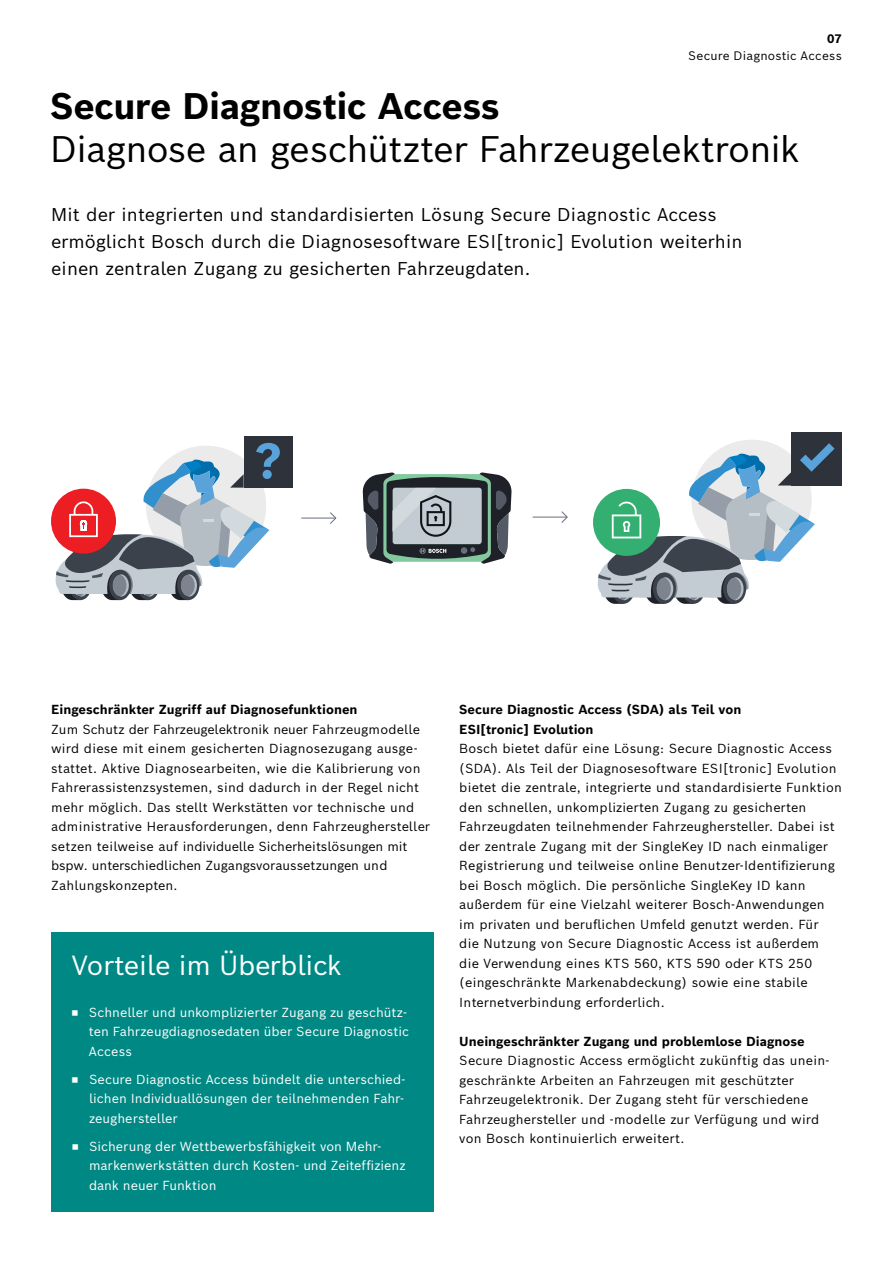
<style>
.page{position:relative;width:893px;height:1263px;background:#fff}
.page>*{position:absolute;margin:0;border:0;box-sizing:border-box;transform-origin:0 0}
.t1{font:36px "Bosch Sans";letter-spacing:-.02em;color:#000}
.t2{font:700 36px "Bosch Sans";letter-spacing:-.015em;color:#000}
.t3{font:27px "Bosch Sans";letter-spacing:-.01em;color:#fff}
.t4{font:18px/27px "Bosch Sans";letter-spacing:.01em;color:#000}
.t5{font:12.75px/19.5px "Bosch Sans";letter-spacing:.015em;color:#000}
.t6{font:12.75px/19.5px "Bosch Sans";color:#fff}
.t7{font:700 12.75px/19.5px "Bosch Sans";color:#000}
.t8{font:12px "Bosch Sans";letter-spacing:.015em;color:#000}
.t9{font:700 12px "Bosch Sans";color:#000}
</style>
<div class="page">
<div style="left:244px;top:436px;width:48px;height:52px;background:#2d323b"></div>
<svg style="left:54px;top:443px;width:226px;height:157px"></svg>
<svg style="left:363px;top:472px;width:149px;height:92px;background:#798586"></svg>
<div style="left:792px;top:432px;width:50px;height:53px;background:#2d323b"></div>
<svg style="left:596px;top:443px;width:239px;height:161px"></svg>
<hr style="left:301px;top:518px;width:34px;height:1px;background:#676f7a">
<svg style="left:329px;top:512px;width:8px;height:12px"></svg>
<hr style="left:533px;top:517px;width:34px;height:1px;background:#676f7a">
<svg style="left:561px;top:511px;width:7px;height:12px"></svg>
<div style="left:51px;top:932px;width:383px;height:279px;background:#008984"></div>
<p class="t9" style="left:827px;top:29px;width:16px">07</p>
<p class="t8" style="left:688px;top:45px;width:155px">Secure Diagnostic Access</p>
<h1 class="t2" style="left:50px;top:76px;width:451px">Secure Diagnostic Access</h1>
<h1 class="t1" style="left:50px;top:118px;width:751px">Diagnose an geschützter Fahrzeugelektronik</h1>
<h3 class="t4" style="left:51px;top:199px;width:693px">Mit der integrierten und standardisierten Lösung Secure Diagnostic Access ermöglicht Bosch durch die Diagnosesoftware ESI[tronic] Evolution weiterhin einen zentralen Zugang zu gesicherten Fahrzeugdaten.</h3>
<p class="t7" style="left:51px;top:699px;width:308px">Eingeschränkter Zugriff auf Diagnosefunktionen</p>
<p class="t5" style="left:51px;top:718px;width:380px">Zum Schutz der Fahrzeugelektronik neuer Fahrzeugmodelle wird diese mit einem gesicherten Diagnosezugang ausge&shy;stattet. Aktive Diagnosearbeiten, wie die Kalibrierung von Fahrerassistenzsystemen, sind dadurch in der Regel nicht mehr möglich. Das stellt Werkstätten vor technische und administrative Herausforderungen, denn Fahrzeughersteller setzen teilweise auf individuelle Sicherheitslösungen mit bspw. unterschiedlichen Zugangsvoraussetzungen und Zahlungskonzepten.</p>
<h2 class="t3" style="left:72px;top:942px;width:271px">Vorteile im Überblick</h2>
<p class="t6" style="left:89px;top:1001px;width:322px;text-indent:-17px">◾ Schneller und unkomplizierter Zugang zu geschütz&shy;ten Fahrzeugdiagnosedaten über Secure Diagnostic<br>Access</p>
<p class="t6" style="left:89px;top:1068px;width:318px;text-align:justify;text-indent:-17px">◾ Secure Diagnostic Access bündelt die unterschied&shy;lichen Individuallösungen der teilnehmenden Fahr&shy;zeughersteller</p>
<p class="t6" style="left:89px;top:1135px;width:318px;text-indent:-17px">◾ Sicherung der Wettbewerbsfähigkeit von Mehr&shy;markenwerkstätten durch Kosten- und Zeiteffizienz dank neuer Funktion</p>
<p class="t7" style="left:459px;top:699px;width:284px">Secure Diagnostic Access (SDA) als Teil von<br>ESI[tronic] Evolution</p>
<p class="t5" style="left:459px;top:738px;width:384px">Bosch bietet dafür eine Lösung: Secure Diagnostic Access (SDA). Als Teil der Diagnosesoftware ESI[tronic] Evolution bietet die zentrale, integrierte und standardisierte Funktion den schnellen, unkomplizierten Zugang zu gesicherten Fahrzeugdaten teilnehmender Fahrzeughersteller. Dabei ist der zentrale Zugang mit der SingleKey ID nach einmaliger Registrierung und teilweise online Benutzer-Identifizierung bei Bosch möglich. Die persönliche SingleKey ID kann außerdem für eine Vielzahl weiterer Bosch-Anwendungen im privaten und beruflichen Umfeld genutzt werden. Für<br>die Nutzung von Secure Diagnostic Access ist außerdem die Verwendung eines KTS 560, KTS 590 oder KTS 250 (eingeschränkte Markenabdeckung) sowie eine stabile Internetverbindung erforderlich.</p>
<p class="t7" style="left:459px;top:1030px;width:347px">Uneingeschränkter Zugang und problemlose Diagnose</p>
<p class="t5" style="left:459px;top:1050px;width:372px">Secure Diagnostic Access ermöglicht zukünftig das unein&shy;geschränkte Arbeiten an Fahrzeugen mit geschützter Fahrzeugelektronik. Der Zugang steht für verschiedene Fahrzeughersteller und -modelle zur Verfügung und wird von Bosch kontinuierlich erweitert.</p>
</div>
